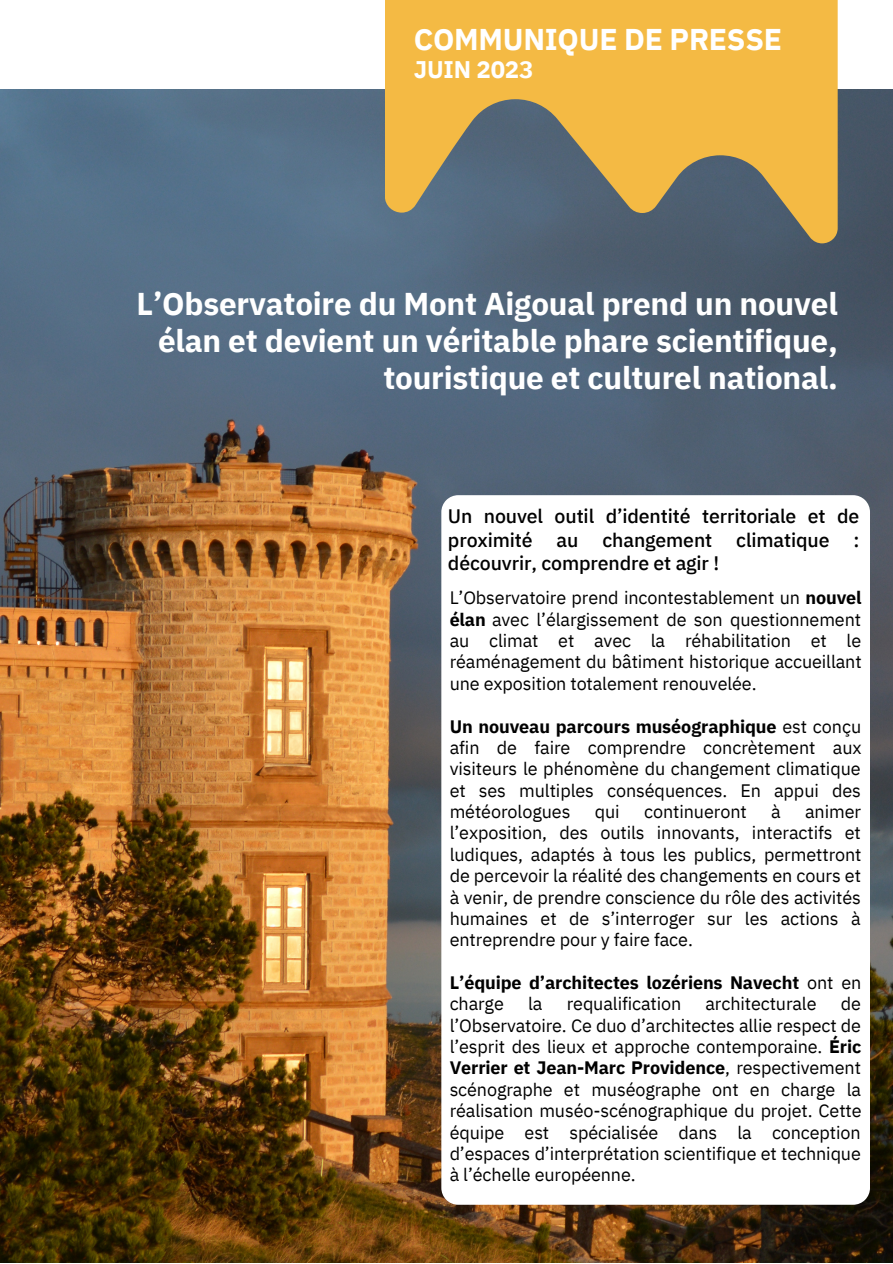
<style>
.page{position:relative;width:893px;height:1264px;background:#fff}
.page>*{position:absolute;margin:0;border:0;box-sizing:border-box;transform-origin:0 0}
.t1{font:700 31.5px/37px "IBM Plex Sans";letter-spacing:-.005em;color:#fff;text-align:right}
.t2{font:700 30px "IBM Plex Sans Thai Looped";letter-spacing:-.01em;color:#fff}
.t3{font:700 28.05px "IBM Plex Sans";letter-spacing:-.005em;color:#fff}
.t4{font:700 24px "IBM Plex Sans Thai Looped";letter-spacing:-.005em;color:#fff}
.t5{font:700 21px "IBM Plex Sans";letter-spacing:-.005em;color:#fff}
.t6{font:500 19.5px/23.5px "IBM Plex Sans";letter-spacing:-.005em;color:#000;text-align:justify}
.t7{font:18px/21.3px "IBM Plex Sans";letter-spacing:-.005em;color:#000;text-align:justify}
.t8{font:700 18px/21.3px "IBM Plex Sans";letter-spacing:-.005em;color:#000}
.s1{font-weight:700}
.s2{font-weight:400}
</style>
<div class="page">
<img style="left:0;top:89px;width:892px;height:1173px">
<svg style="left:441px;top:495px;width:428px;height:709px"></svg>
<svg style="left:385px;top:0;width:452px;height:243px;background:#c19f53"></svg>
<p class="t2" style="left:414px;top:22px;width:370px">COMMUNIQUE DE PRESSE</p>
<p class="t4" style="left:414px;top:56px;width:121px">JUIN 2023</p>
<p class="t3" style="left:414px;top:23px;width:346px">COMMUNIQUE DE PRESSE</p>
<p class="t5" style="left:414px;top:56px;width:106px">JUIN 2023</p>
<p class="t1" style="left:137px;top:285px;width:702px">L’Observatoire du Mont Aigoual prend un nouvel élan et devient un véritable phare scientifique, touristique et culturel national.</p>
<p class="t6" style="left:448px;top:504px;width:413px">Un nouvel outil d’identité territoriale et de proximité au changement climatique : découvrir, comprendre et agir !</p>
<p class="t7" style="left:449px;top:587px;width:413px">L’Observatoire prend incontestablement un <span class="s1">nouvel élan</span> avec l’élargissement de son questionnement au climat et avec la réhabilitation et le réaménagement du bâtiment historique accueillant une exposition totalement renouvelée.</p>
<p class="t7" style="left:449px;top:715px;width:413px"><span class="s1">Un nouveau parcours muséographique</span> est conçu afin de faire comprendre concrètement aux visiteurs le phénomène du changement climatique et ses multiples conséquences. En appui des météorologues</p>
<p class="t7" style="left:594px;top:800px;width:26px">qui</p>
<p class="t7" style="left:644px;top:800px;width:104px">continueront</p>
<p class="t7" style="left:771px;top:800px;width:11px">à</p>
<p class="t7" style="left:449px;top:800px;width:413px;text-indent:355px">animer l’exposition, des outils innovants, interactifs et ludiques, adaptés à tous les publics, permettront de percevoir la réalité des changements en cours et à venir, de prendre conscience du rôle des activités humaines et de s’interroger sur les actions à entreprendre pour y faire face.</p>
<p class="t8" style="left:449px;top:971px;width:413px">L’équipe d’architectes lozériens Navecht <span class="s2">ont en charge</span></p>
<p class="t7" style="left:449px;top:992px;width:413px;text-indent:391px">de l’Observatoire. Ce duo d’architectes allie respect de l’esprit des lieux et approche contemporaine. <span class="s1">Éric Verrier et Jean-Marc Providence</span>, respectivement scénographe et muséographe ont en charge la réalisation muséo-scénographique du projet. Cette équipe est spécialisée dans la conception d’espaces d’interprétation scientifique et technique à l’échelle européenne.</p>
<p class="t7" style="left:528px;top:992px;width:16px">la</p>
<p class="t7" style="left:566px;top:992px;width:116px">requalification</p>
<p class="t7" style="left:705px;top:992px;width:113px">architecturale</p>
</div>
